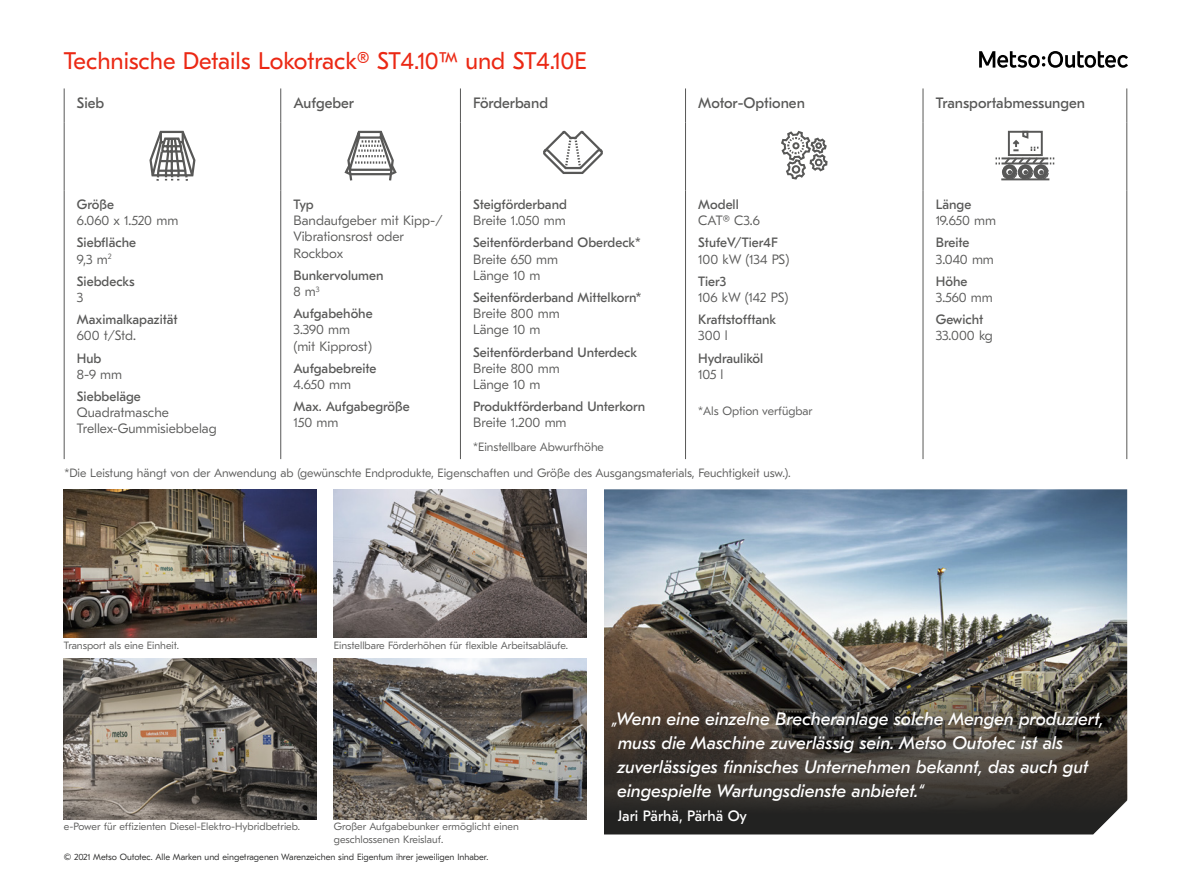
<style>
.page{position:relative;width:1191px;height:893px;background:#fff}
.page>*{position:absolute;margin:0;border:0;box-sizing:border-box;transform-origin:0 0}
.t1{font:24px "GT Eesti Pro Text";letter-spacing:-.005em;color:#eb2814}
.t2{font:italic 18px/24px "GT Eesti Pro Text";color:#fff}
.t3{font:15px "GT Eesti Pro Text";color:#585857}
.t4{font:15px "GT Eesti Pro Text";color:#fff}
.t5{font:13.5px/16.2px "GT Eesti Pro Text";color:#585857}
.t6{font:300 13.5px/16.2px "GT Eesti Pro Text";color:#585857}
.t7{font:300 12px "GT Eesti Pro Text";color:#585857}
.t8{font:300 10.5px/12.6px "GT Eesti Pro Text";color:#585857}
.t9{font:300 9px "GT Eesti Pro Text";color:#222221}
.s1{font-weight:300}
</style>
<div class="page">
<img style="left:64px;top:489px;width:253px;height:149px">
<img style="left:334px;top:489px;width:253px;height:149px">
<img style="left:334px;top:659px;width:253px;height:160px">
<img style="left:64px;top:659px;width:253px;height:160px">
<img style="left:604px;top:489px;width:523px;height:174px">
<hr style="left:280px;top:88px;width:1px;height:34px;background:#585857">
<hr style="left:460px;top:88px;width:1px;height:34px;background:#585857">
<hr style="left:685px;top:88px;width:1px;height:34px;background:#585857">
<hr style="left:922px;top:88px;width:1px;height:34px;background:#585857">
<hr style="left:280px;top:122px;width:1px;height:68px;background:#585857">
<hr style="left:460px;top:122px;width:1px;height:68px;background:#585857">
<hr style="left:685px;top:122px;width:1px;height:68px;background:#585857">
<hr style="left:922px;top:122px;width:1px;height:68px;background:#585857">
<hr style="left:280px;top:190px;width:1px;height:269px;background:#585857">
<hr style="left:460px;top:190px;width:1px;height:269px;background:#585857">
<hr style="left:685px;top:190px;width:1px;height:269px;background:#585857">
<hr style="left:922px;top:190px;width:1px;height:269px;background:#585857">
<hr style="left:64px;top:88px;width:1px;height:34px;background:#585857">
<hr style="left:1126px;top:88px;width:1px;height:34px;background:#585857">
<hr style="left:64px;top:122px;width:1px;height:68px;background:#585857">
<hr style="left:1126px;top:122px;width:1px;height:68px;background:#585857">
<hr style="left:64px;top:190px;width:1px;height:269px;background:#585857">
<hr style="left:1126px;top:190px;width:1px;height:269px;background:#585857">
<svg style="left:149px;top:130px;width:47px;height:51px"></svg>
<svg style="left:344px;top:130px;width:53px;height:51px"></svg>
<svg style="left:543px;top:130px;width:60px;height:44px"></svg>
<svg style="left:781px;top:130px;width:47px;height:50px"></svg>
<svg style="left:995px;top:130px;width:59px;height:51px"></svg>
<svg style="left:604px;top:663px;width:523px;height:171px;background:#454039"></svg>
<svg style="left:979px;top:51px;width:148px;height:17px"></svg>
<h1 class="t1" style="left:64px;top:47px;width:524px">Technische Details Lokotrack® ST4.10™ und ST4.10E</h1>
<p class="t3" style="left:77px;top:95px;width:29px">Sieb</p>
<p class="t3" style="left:293px;top:95px;width:62px">Aufgeber</p>
<p class="t3" style="left:473px;top:95px;width:76px">Förderband</p>
<p class="t3" style="left:698px;top:95px;width:108px">Motor-Optionen</p>
<p class="t3" style="left:935px;top:95px;width:151px">Transportabmessungen</p>
<p class="t5" style="left:77px;top:197px;width:39px">Größe</p>
<p class="t6" style="left:77px;top:213px;width:103px">6.060 x 1.520 mm</p>
<p class="t5" style="left:77px;top:235px;width:61px">Siebfläche<br><span class="s1">9,3 m</span><sup>2</sup></p>
<p class="t5" style="left:77px;top:273px;width:59px">Siebdecks</p>
<p class="t6" style="left:77px;top:290px;width:8px">3</p>
<p class="t5" style="left:77px;top:312px;width:102px">Maximalkapazität</p>
<p class="t6" style="left:77px;top:328px;width:61px">600 t/Std.</p>
<p class="t5" style="left:77px;top:350px;width:26px">Hub</p>
<p class="t6" style="left:77px;top:366px;width:47px">8-9 mm</p>
<p class="t5" style="left:77px;top:388px;width:65px">Siebbeläge</p>
<p class="t6" style="left:77px;top:405px;width:141px">Quadratmasche<br>Trellex-Gummisiebbelag</p>
<p class="t5" style="left:293px;top:196px;width:22px">Typ</p>
<p class="t6" style="left:293px;top:213px;width:151px">Bandaufgeber mit Kipp-/<br>Vibrationsrost oder<br>Rockbox</p>
<p class="t5" style="left:293px;top:267px;width:91px">Bunkervolumen<br><span class="s1">8 m</span><sup>3</sup></p>
<p class="t5" style="left:293px;top:306px;width:81px">Aufgabehöhe</p>
<p class="t6" style="left:293px;top:322px;width:80px">3.390 mm (mit Kipprost)</p>
<p class="t5" style="left:293px;top:360px;width:84px">Aufgabebreite</p>
<p class="t6" style="left:293px;top:376px;width:59px">4.650 mm</p>
<p class="t5" style="left:293px;top:399px;width:118px">Max. Aufgabegröße</p>
<p class="t6" style="left:293px;top:415px;width:46px">150 mm</p>
<p class="t5" style="left:473px;top:196px;width:95px">Steigförderband</p>
<p class="t6" style="left:473px;top:213px;width:94px">Breite 1.050 mm</p>
<p class="t5" style="left:473px;top:235px;width:169px">Seitenförderband Oberdeck*</p>
<p class="t6" style="left:473px;top:251px;width:87px">Breite 650 mm<br>Länge 10 m</p>
<p class="t5" style="left:473px;top:289px;width:169px">Seitenförderband Mittelkorn*</p>
<p class="t6" style="left:473px;top:306px;width:88px">Breite 800 mm<br>Länge 10 m</p>
<p class="t5" style="left:473px;top:344px;width:165px">Seitenförderband Unterdeck</p>
<p class="t6" style="left:473px;top:360px;width:88px">Breite 800 mm<br>Länge 10 m</p>
<p class="t5" style="left:473px;top:399px;width:174px">Produktförderband Unterkorn</p>
<p class="t6" style="left:473px;top:415px;width:95px">Breite 1.200 mm</p>
<p class="t7" style="left:473px;top:441px;width:132px">*Einstellbare Abwurfhöhe</p>
<p class="t5" style="left:698px;top:197px;width:42px">Modell</p>
<p class="t6" style="left:698px;top:213px;width:63px">CAT® C3.6</p>
<p class="t5" style="left:698px;top:235px;width:81px">StufeV/Tier4F</p>
<p class="t6" style="left:698px;top:251px;width:92px">100 kW (134 PS)</p>
<p class="t5" style="left:698px;top:273px;width:30px">Tier3</p>
<p class="t6" style="left:698px;top:289px;width:92px">106 kW (142 PS)</p>
<p class="t5" style="left:698px;top:312px;width:79px">Kraftstofftank</p>
<p class="t6" style="left:698px;top:328px;width:31px">300 l</p>
<p class="t5" style="left:698px;top:350px;width:67px">Hydrauliköl</p>
<p class="t6" style="left:698px;top:366px;width:27px">105 l</p>
<p class="t7" style="left:698px;top:404px;width:116px">*Als Option verfügbar</p>
<p class="t7" style="left:64px;top:466px;width:728px">*Die Leistung hängt von der Anwendung ab (gewünschte Endprodukte, Eigenschaften und Größe des Ausgangsmaterials, Feuchtigkeit usw.).</p>
<p class="t8" style="left:64px;top:640px;width:117px">Transport als eine Einheit.</p>
<p class="t8" style="left:334px;top:640px;width:235px">Einstellbare Förderhöhen für flexible Arbeitsabläufe.</p>
<p class="t5" style="left:935px;top:197px;width:37px">Länge</p>
<p class="t6" style="left:935px;top:213px;width:62px">19.650 mm</p>
<p class="t5" style="left:935px;top:235px;width:35px">Breite</p>
<p class="t6" style="left:935px;top:251px;width:60px">3.040 mm</p>
<p class="t5" style="left:935px;top:273px;width:33px">Höhe</p>
<p class="t6" style="left:935px;top:289px;width:59px">3.560 mm</p>
<p class="t5" style="left:935px;top:312px;width:49px">Gewicht</p>
<p class="t6" style="left:935px;top:328px;width:58px">33.000 kg</p>
<p class="t8" style="left:64px;top:820px;width:238px">e-Power für effizienten Diesel-Elektro-Hybridbetrieb.</p>
<p class="t8" style="left:334px;top:820px;width:186px">Großer Aufgabebunker ermöglicht einen geschlossenen Kreislauf.</p>
<p class="t9" style="left:64px;top:852px;width:426px">© 2021 Metso Outotec. Alle Marken und eingetragenen Warenzeichen sind Eigentum ihrer jeweiligen Inhaber.</p>
<h2 class="t2" style="left:612px;top:707px;width:493px">„Wenn eine einzelne Brecheranlage solche Mengen produziert, muss die Maschine zuverlässig sein. Metso Outotec ist als zuverlässiges finnisches Unternehmen bekannt, das auch gut eingespielte Wartungsdienste anbietet.“</h2>
<p class="t4" style="left:617px;top:807px;width:131px">Jari Pärhä, Pärhä Oy</p>
</div>
